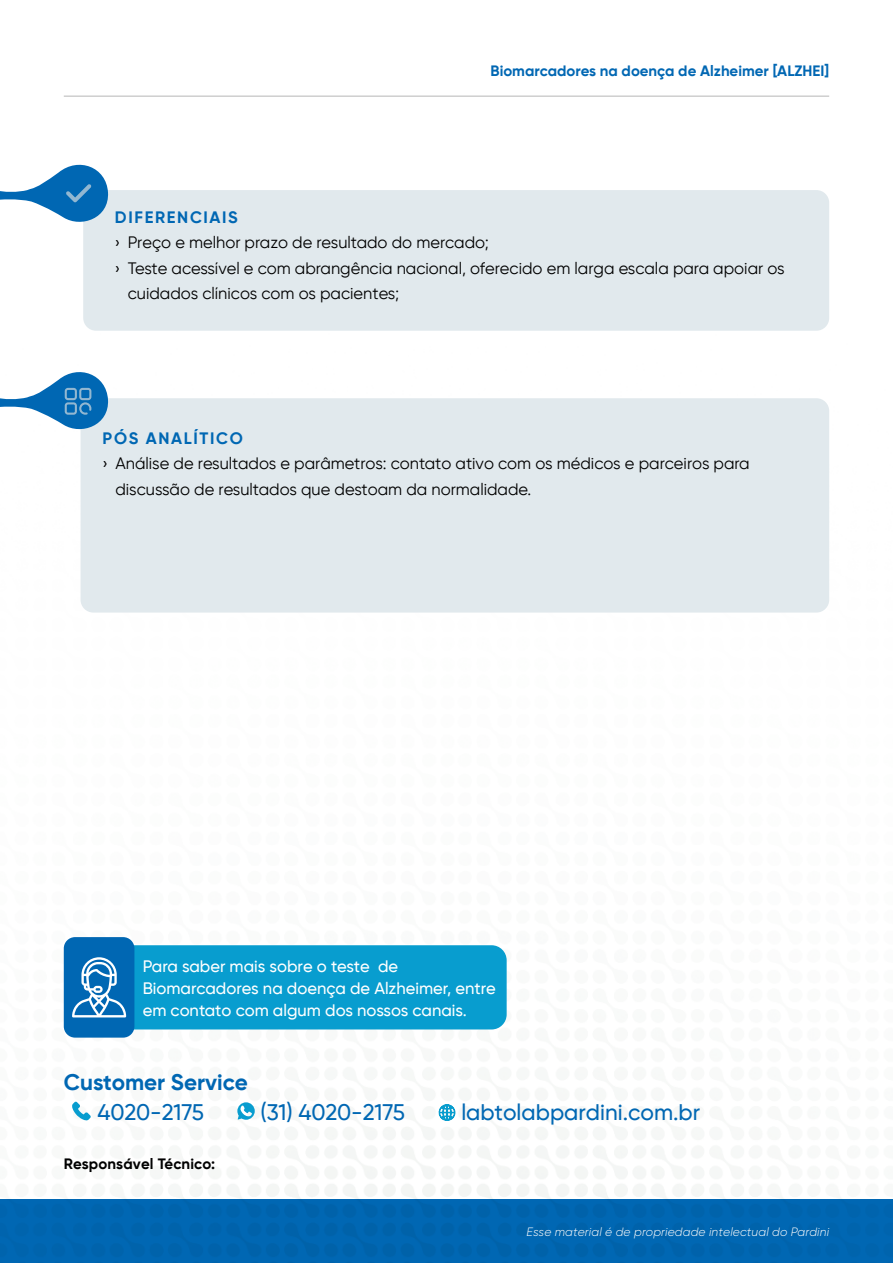
<style>
.page{position:relative;width:893px;height:1263px;background:#fff}
.page>*{position:absolute;margin:0;border:0;box-sizing:border-box;transform-origin:0 0}
.t1{font:500 22.5px "SVN Gilroy";color:#0067b3}
.t2{font:700 22.5px "SVN Gilroy";color:#0067b3}
.t3{font:500 16.65px/22px "SVN Gilroy";color:#fff}
.t4{font:16.5px/25.5px "SVN Gilroy";color:#000}
.t5{font:700 16.5px "SVN Gilroy";letter-spacing:.1em;color:#0067b3}
.t6{font:700 15px "SVN Gilroy";color:#0067b3}
.t7{font:700 15px "SVN Gilroy";letter-spacing:.01em;color:#000}
.t8{font:italic 300 12px "SVN Gilroy";letter-spacing:.01em;color:#fff}
</style>
<div class="page">
<img style="left:0;top:191px;width:893px;height:1072px">
<svg style="left:237px;top:1102px;width:18px;height:18px"></svg>
<svg style="left:72px;top:1102px;width:19px;height:18px"></svg>
<svg style="left:437px;top:1104px;width:19px;height:18px"></svg>
<div style="left:103px;top:945px;width:404px;height:84px;background:#089dcf;border-radius:15px"></div>
<div style="left:64px;top:937px;width:70px;height:100px;background:#0067b3;border-radius:11px"></div>
<svg style="left:72px;top:957px;width:54px;height:60px"></svg>
<div style="left:81px;top:398px;width:748px;height:214px;background:#e1e9ed;border-radius:13px"></div>
<div style="left:83px;top:190px;width:746px;height:141px;background:#e1e9ed;border-radius:13px"></div>
<svg style="left:0;top:364px;width:109px;height:75px"></svg>
<svg style="left:0;top:164px;width:109px;height:68px"></svg>
<hr style="left:64px;top:95px;width:765px;height:2px;background:#cfcfcf">
<p class="t6" style="left:491px;top:60px;width:340px">Biomarcadores na doença de Alzheimer [ALZHEI]</p>
<p class="t5" style="left:115px;top:205px;width:124px">DIFERENCIAIS</p>
<p class="t4" style="left:115px;top:229px;width:375px">› Preço e melhor prazo de resultado do mercado;</p>
<p class="t4" style="left:115px;top:254px;width:671px">› Teste acessível e com abrangência nacional, oferecido em larga escala para apoiar os</p>
<p class="t4" style="left:128px;top:280px;width:273px">cuidados clínicos com os pacientes;</p>
<p class="t5" style="left:103px;top:426px;width:142px">PÓS ANALÍTICO</p>
<p class="t4" style="left:115px;top:450px;width:636px;text-indent:-13px">› Análise de resultados e parâmetros: contato ativo com os médicos e parceiros para discussão de resultados que destoam da normalidade.</p>
<p class="t3" style="left:143px;top:954px;width:355px">Para saber mais sobre o teste de<br>Biomarcadores na doença de Alzheimer, entre em contato com algum dos nossos canais.</p>
<h1 class="t2" style="left:64px;top:1065px;width:186px">Customer Service</h1>
<h1 class="t1" style="left:98px;top:1096px;width:108px">4020-2175</h1>
<h1 class="t1" style="left:260px;top:1096px;width:146px">(31) 4020-2175</h1>
<h1 class="t1" style="left:461px;top:1096px;width:240px">labtolabpardini.com.br</h1>
<p class="t7" style="left:64px;top:1153px;width:153px">Responsável Técnico:</p>
<p class="t8" style="left:527px;top:1223px;width:304px">Esse material é de propriedade intelectual do Pardini</p>
</div>
